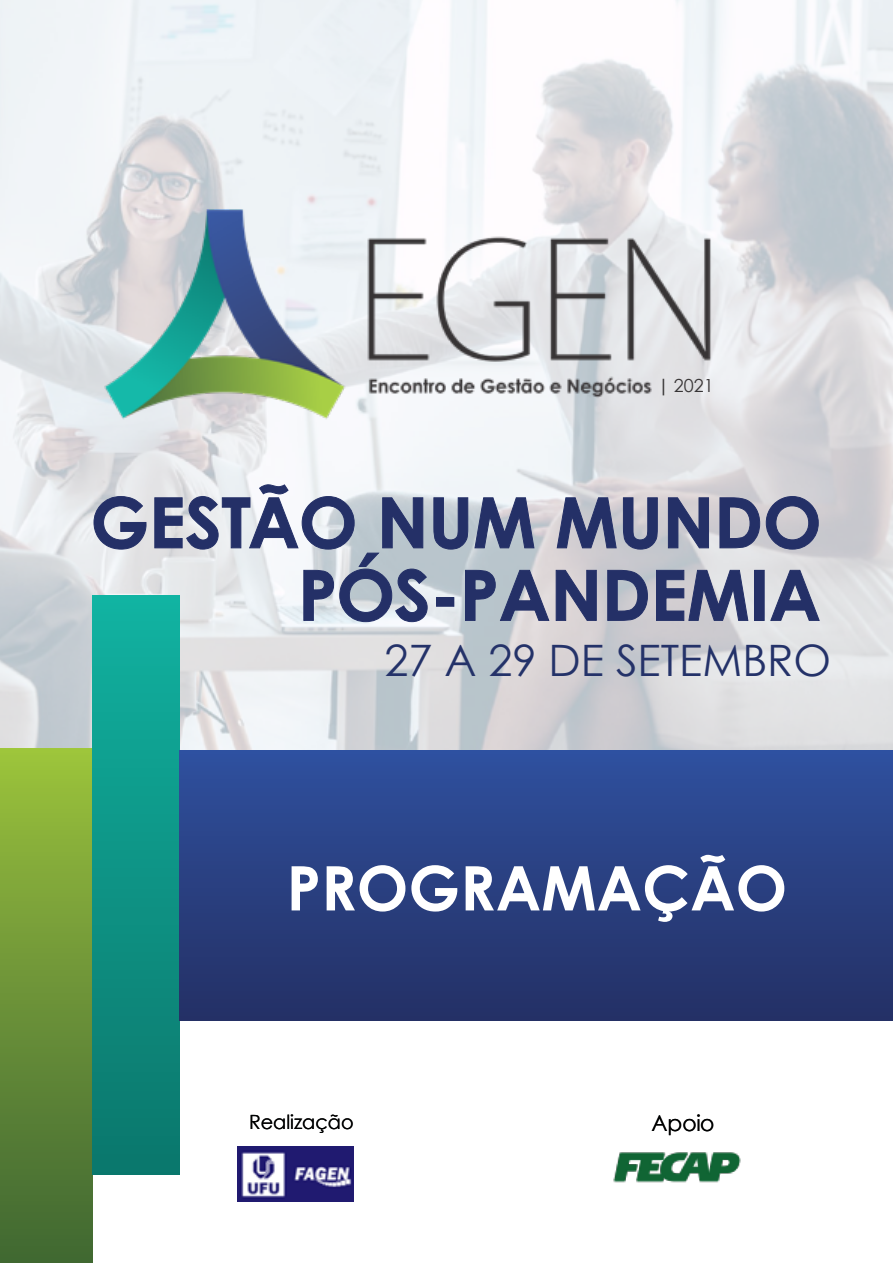
<style>
.page{position:relative;width:893px;height:1263px;background:#fff}
.page>*{position:absolute;margin:0;border:0;box-sizing:border-box;transform-origin:0 0}
.t1{font:700 69.75px/72.6px "Century Gothic";color:#243067;text-align:right}
.t2{font:700 61.5px "Century Gothic";color:#fff}
.t3{font:43.35px "Century Gothic";color:#243269}
.t4{font:22.2px "Century Gothic";color:#000101}
.t5{font:19.65px "Century Gothic";color:#000101}
.t6{font:18px "Century Gothic";color:#373435}
.s1{font-weight:700}
</style>
<div class="page">
<img style="left:0;top:0;width:893px;height:750px">
<img style="left:68px;top:206px;width:772px;height:215px">
<div style="left:0;top:748px;width:92px;height:515px;background:linear-gradient(to bottom,#9ac13c,#3e6533)"></div>
<div style="left:92px;top:595px;width:87px;height:579px;background:linear-gradient(to bottom,#11b2a0,#0b766b)"></div>
<div style="left:179px;top:750px;width:714px;height:271px;background:linear-gradient(to bottom,#2f509e,#243064)"></div>
<img style="left:237px;top:1146px;width:116px;height:55px">
<img style="left:613px;top:1152px;width:128px;height:31px">
<p class="t6" style="left:658px;top:373px;width:57px"><span class="s1">|</span> 2021</p>
<p class="t1" style="left:91px;top:483px;width:732px">GESTÃO NUM MUNDO<br>PÓS-PANDEMIA</p>
<p class="t3" style="left:384px;top:630px;width:448px">27 A 29 DE SETEMBRO</p>
<p class="t2" style="left:287px;top:841px;width:502px">PROGRAMAÇÃO</p>
<p class="t5" style="left:249px;top:1108px;width:106px">Realização</p>
<p class="t4" style="left:651px;top:1107px;width:65px">Apoio</p>
</div>
